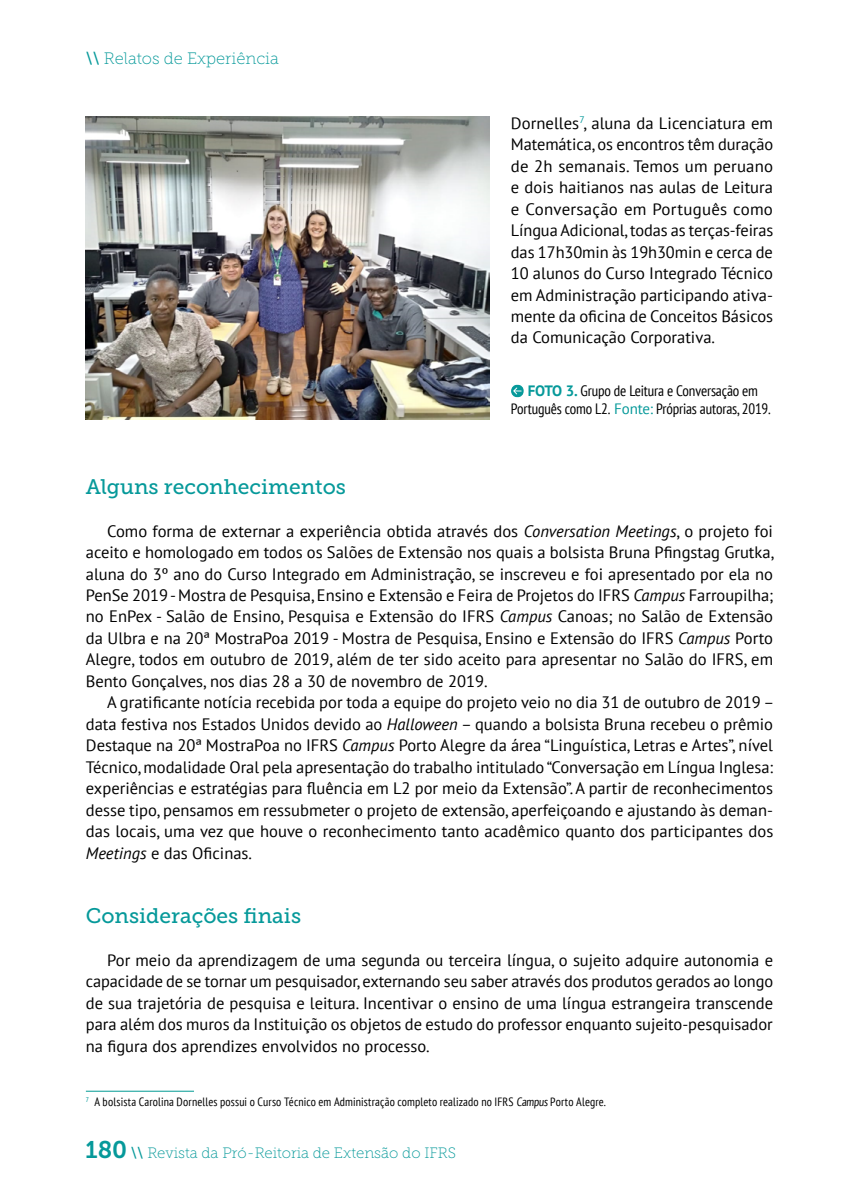
<style>
.page{position:relative;width:859px;height:1202px;background:#fff}
.page>*{position:absolute;margin:0;border:0;box-sizing:border-box;transform-origin:0 0}
.t1{font:21px "Museo Slab 500";color:#06999a}
.t2{font:16.5px/21.5px "PT Sans";color:#000;text-align:justify}
.t3{font:16.5px "Museo Slab 100";color:#06999a}
.t4{font:condensed 15px/18px "PT Sans";letter-spacing:-.01em;color:#000;text-align:center}
.t5{font:15px "Museo Slab 100";color:#06999a}
.t6{font:condensed 12px "PT Sans";letter-spacing:.015em;color:#000}
.s1{font-family:"Museo Slab 500"}
.s2{font-weight:700;font-stretch:normal;color:#06999a}
.s3{font-stretch:normal;color:#06999a}
.s4{font-style:italic}
.s5{font-family:"Museo Slab 700";font-size:24px}
</style>
<div class="page">
<svg style="left:510px;top:384px;width:13px;height:13px"></svg>
<svg style="left:513px;top:387px;width:8px;height:7px"></svg>
<hr style="left:86px;top:1090px;width:108px;height:1px;background:#009a93">
<img style="left:86px;top:116px;width:403px;height:303px">
<p class="t3" style="left:86px;top:50px;width:194px"><span class="s1">\\</span> Relatos de Experiência</p>
<p class="t2" style="left:510px;top:112px;width:264px">Dornelles<sup>7</sup>, aluna da Licenciatura em Matemática, os encontros têm duração de 2h semanais. Temos um peruano e dois haitianos nas aulas de Leitura e Conversação em Português como Língua Adicional, todas as terças-feiras das 17h30min às 19h30min e cerca de 10 alunos do Curso Integrado Técnico em Administração participando ativa&shy;mente da oficina de Conceitos Básicos da Comunicação Corporativa.</p>
<p class="t4" style="left:510px;top:382px;width:261px"><span class="s2">FOTO 3.</span> Grupo de Leitura e Conversação em<br>Português como L2. <span class="s3">Fonte:</span> Próprias autoras, 2019.</p>
<p class="t1" style="left:86px;top:474px;width:261px">Alguns reconhecimentos</p>
<p class="t2" style="left:86px;top:519px;width:689px;text-indent:21px">Como forma de externar a experiência obtida através dos <span class="s4">Conversation Meetings</span>, o projeto foi aceito e homologado em todos os Salões de Extensão nos quais a bolsista Bruna Pfingstag Grutka, aluna do 3º ano do Curso Integrado em Administração, se inscreveu e foi apresentado por ela no PenSe 2019 - Mostra de Pesquisa, Ensino e Extensão e Feira de Projetos do IFRS <span class="s4">Campus</span> Farroupilha; no EnPex - Salão de Ensino, Pesquisa e Extensão do IFRS <span class="s4">Campus</span> Canoas; no Salão de Extensão da Ulbra e na 20ª MostraPoa 2019 - Mostra de Pesquisa, Ensino e Extensão do IFRS <span class="s4">Campus</span> Porto Alegre, todos em outubro de 2019, além de ter sido aceito para apresentar no Salão do IFRS, em Bento Gonçalves, nos dias 28 a 30 de novembro de 2019.</p>
<p class="t2" style="left:86px;top:691px;width:689px;text-indent:21px">A gratificante notícia recebida por toda a equipe do projeto veio no dia 31 de outubro de 2019 – data festiva nos Estados Unidos devido ao <span class="s4">Halloween</span> – quando a bolsista Bruna recebeu o prêmio Destaque na 20ª MostraPoa no IFRS <span class="s4">Campus</span> Porto Alegre da área “Linguística, Letras e Artes”, nível Técnico, modalidade Oral pela apresentação do trabalho intitulado “Conversação em Língua Inglesa: experiências e estratégias para fluência em L2 por meio da Extensão”. A partir de reconhecimentos desse tipo, pensamos em ressubmeter o projeto de extensão, aperfeiçoando e ajustando às deman&shy;das locais, uma vez que houve o reconhecimento tanto acadêmico quanto dos participantes dos <span class="s4">Meetings</span> e das Oficinas.</p>
<p class="t1" style="left:86px;top:903px;width:216px">Considerações finais</p>
<p class="t2" style="left:86px;top:948px;width:688px;text-indent:21px">Por meio da aprendizagem de uma segunda ou terceira língua, o sujeito adquire autonomia e capacidade de se tornar um pesquisador, externando seu saber através dos produtos gerados ao longo de sua trajetória de pesquisa e leitura. Incentivar o ensino de uma língua estrangeira transcende para além dos muros da Instituição os objetos de estudo do professor enquanto sujeito-pesquisador na figura dos aprendizes envolvidos no processo.</p>
<p class="t6" style="left:86px;top:1093px;width:521px"><sup>7</sup> A bolsista Carolina Dornelles possui o Curso Técnico em Administração completo realizado no IFRS Campus Porto Alegre.</p>
<p class="t5" style="left:85px;top:1144px;width:372px"><span class="s5">180</span> <span class="s1">\\</span> Revista da Pró-Reitoria de Extensão do IFRS</p>
</div>
